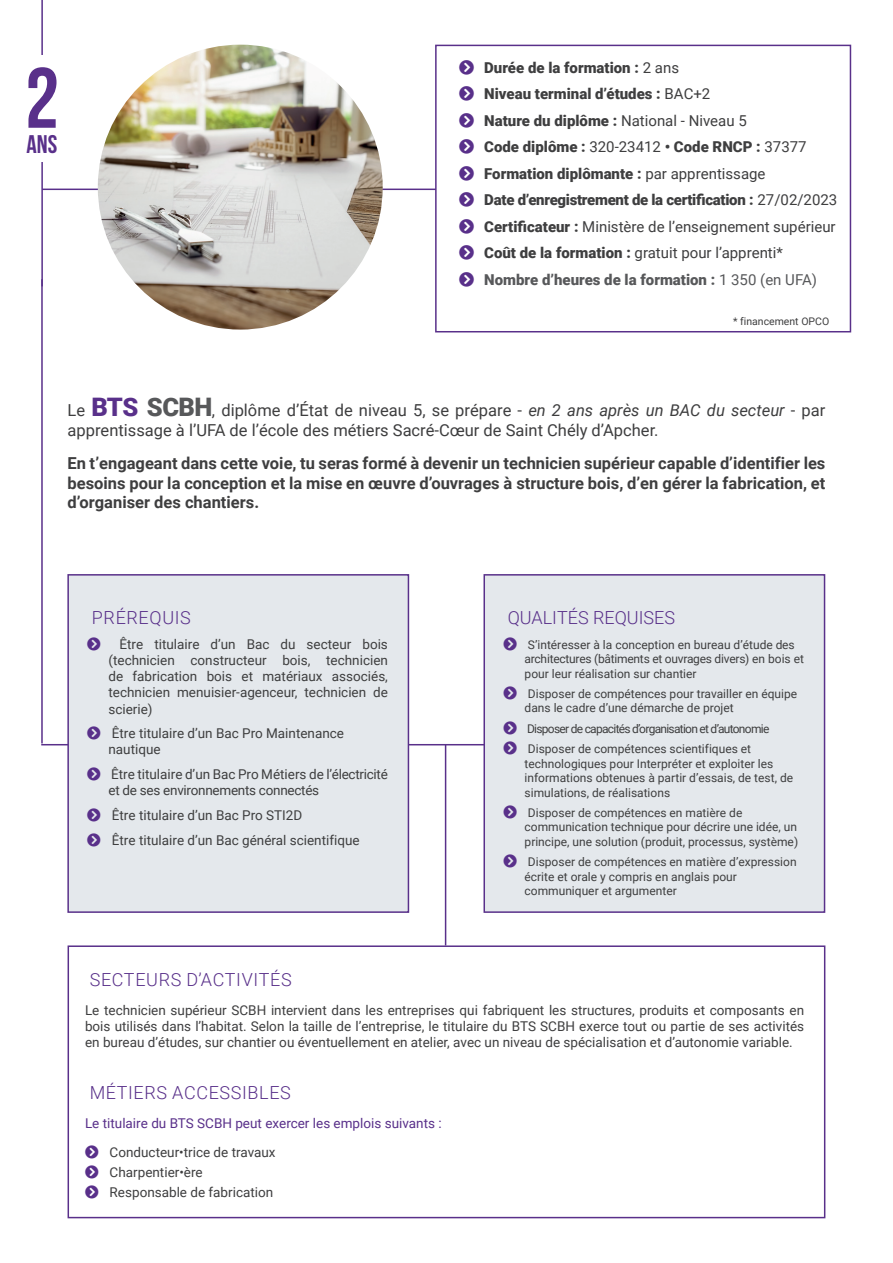
<style>
.page{position:relative;width:893px;height:1263px;background:#fff}
.page>*{position:absolute;margin:0;border:0;box-sizing:border-box;transform-origin:0 0}
.t1{font:700 85.5px "Bebas Neue";color:#59308a}
.t2{font:700 25.5px "Bebas Neue";color:#59308a}
.t3{font:300 18px "Roboto";letter-spacing:.035em;color:#59308a}
.t4{font:300 18px "Roboto";color:#59308a}
.t5{font:700 16.5px/19.8px "Roboto";color:#3e3e3f;text-align:justify}
.t6{font:16.5px/19.8px "Roboto";color:#3e3e3f}
.t7{font:900 15px/26.5px "Roboto";color:#3e3e3f}
.t8{font:13.5px/16.2px "Roboto";color:#3e3e3f}
.t9{font:13.5px/16.2px "Roboto";letter-spacing:-.02em;color:#3e3e3f}
.t10{font:13.5px "Roboto";color:#59308a}
.t11{font:12px/14.4px "Roboto";color:#3e3e3f}
.t12{font:12px/20.4px "Roboto";letter-spacing:-.06em;color:#3e3e3f}
.t13{font:10.5px "Roboto";color:#3e3e3f}
.s1{font-weight:400}
.s2{color:#57585a}
.s3{font-weight:400;color:#57585a}
.s4{font-weight:900;font-size:25.5px;color:#59308a}
.s5{font-weight:900;font-size:25.5px;color:#57585a}
.s6{font-style:italic}
</style>
<div class="page">
<hr style="left:41px;top:0;width:2px;height:286px;background:#59308a">
<div style="left:21px;top:55px;width:43px;height:107px;background:#fff"></div>
<hr style="left:42px;top:189px;width:394px;height:1px;background:#59308a">
<div style="left:435px;top:45px;width:416px;height:287px;border:2px solid #59308a"></div>
<img style="left:98px;top:45px;width:285px;height:285px;border-radius:142px">
<hr style="left:41px;top:279px;width:2px;height:464px;background:#59308a">
<hr style="left:41px;top:744px;width:467px;height:1px;background:#59308a">
<div style="left:67px;top:574px;width:342px;height:339px;background:#e4e8ec;border:2px solid #59308a"></div>
<div style="left:483px;top:574px;width:342px;height:339px;background:#e4e8ec;border:2px solid #59308a"></div>
<hr style="left:445px;top:745px;width:1px;height:200px;background:#59308a">
<div style="left:68px;top:945px;width:757px;height:273px;background:#fff;border:2px solid #59308a"></div>
<h1 class="t1" style="left:25px;top:51px;width:35px">2</h1>
<h2 class="t2" style="left:27px;top:130px;width:32px">ANS</h2>
<p class="t7" style="left:484px;top:54px;width:355px">Durée de la formation : <span class="s1">2 ans<br></span>Niveau terminal d’études : <span class="s1">BAC+2<br></span>Nature du diplôme : <span class="s1">National - Niveau 5<br></span>Code diplôme : <span class="s1">320-23412</span> • Code RNCP : <span class="s1">37377<br></span>Formation diplômante : <span class="s1">par apprentissage<br></span>Date d’enregistrement de la certification : <span class="s1">27/02/2023<br></span>Certificateur : <span class="s1">Ministère de l’enseignement supérieur </span>Coût de la formation : <span class="s1">gratuit pour l’apprenti* </span><span class="s2">Nombre d’heures de la formation :</span> <span class="s3">1 350 (en UFA)</span></p>
<p class="t13" style="left:733px;top:314px;width:98px">* financement OPCO</p>
<p class="t6" style="left:68px;top:400px;width:759px">Le <span class="s4">BTS</span> <span class="s5">SCBH</span>, diplôme d’État de niveau 5, se prépare - <span class="s6">en 2 ans après un BAC du secteur</span> - par apprentissage à l’UFA de l’école des métiers Sacré-Cœur de Saint Chély d’Apcher.</p>
<p class="t5" style="left:68px;top:452px;width:759px">En t’engageant dans cette voie, tu seras formé à devenir un technicien supérieur capable d’identifier les besoins pour la conception et la mise en œuvre d’ouvrages à structure bois, d’en gérer la fabrication, et d’organiser des chantiers.</p>
<h3 class="t3" style="left:92px;top:605px;width:100px">PRÉREQUIS</h3>
<p class="t8" style="left:108px;top:635px;width:281px;text-align:justify;text-indent:11px">Être titulaire d’un Bac du secteur bois (technicien constructeur bois, technicien de fabrication bois et matériaux associés, technicien menuisier-agenceur, technicien de scierie)</p>
<p class="t8" style="left:108px;top:725px;width:237px">Être titulaire d’un Bac Pro Maintenance nautique</p>
<p class="t9" style="left:108px;top:766px;width:281px">Être titulaire d’un Bac Pro Métiers de l’électricité et de ses environnements connectés</p>
<p class="t8" style="left:112px;top:802px;width:249px;line-height:24.8px">Être titulaire d’un Bac Pro STI2D<br>Être titulaire d’un Bac général scientifique</p>
<h3 class="t4" style="left:508px;top:605px;width:169px">QUALITÉS REQUISES</h3>
<p class="t11" style="left:525px;top:637px;width:281px">S’intéresser à la conception en bureau d’étude des architectures (bâtiments et ouvrages divers) en bois et pour leur réalisation sur chantier</p>
<p class="t11" style="left:525px;top:686px;width:274px">Disposer de compétences pour travailler en équipe dans le cadre d’une démarche de projet</p>
<p class="t12" style="left:527px;top:718px;width:244px">Disposer de capacités d’organisation et d’autonomie<br>Disposer de compétences scientifiques et</p>
<p class="t11" style="left:525px;top:756px;width:270px">technologiques pour Interpréter et exploiter les informations obtenues à partir d’essais, de test, de simulations, de réalisations</p>
<p class="t11" style="left:525px;top:805px;width:275px">Disposer de compétences en matière de communication technique pour décrire une idée, un principe, une solution (produit, processus, système)</p>
<p class="t11" style="left:525px;top:854px;width:274px">Disposer de compétences en matière d’expression écrite et orale y compris en anglais pour communiquer et argumenter</p>
<h3 class="t3" style="left:90px;top:967px;width:204px">SECTEURS D’ACTIVITÉS</h3>
<p class="t8" style="left:85px;top:1001px;width:721px;text-align:justify">Le technicien supérieur SCBH intervient dans les entreprises qui fabriquent les structures, produits et composants en bois utilisés dans l’habitat. Selon la taille de l’entreprise, le titulaire du BTS SCBH exerce tout ou partie de ses activités en bureau d’études, sur chantier ou éventuellement en atelier, avec un niveau de spécialisation et d’autonomie variable.</p>
<h3 class="t3" style="left:90px;top:1079px;width:203px">MÉTIERS ACCESSIBLES</h3>
<p class="t10" style="left:85px;top:1113px;width:358px">Le titulaire du BTS SCBH peut exercer les emplois suivants :</p>
<p class="t8" style="left:110px;top:1141px;width:167px;line-height:20.4px">Conducteur•trice de travaux<br>Charpentier•ère<br>Responsable de fabrication</p>
</div>
